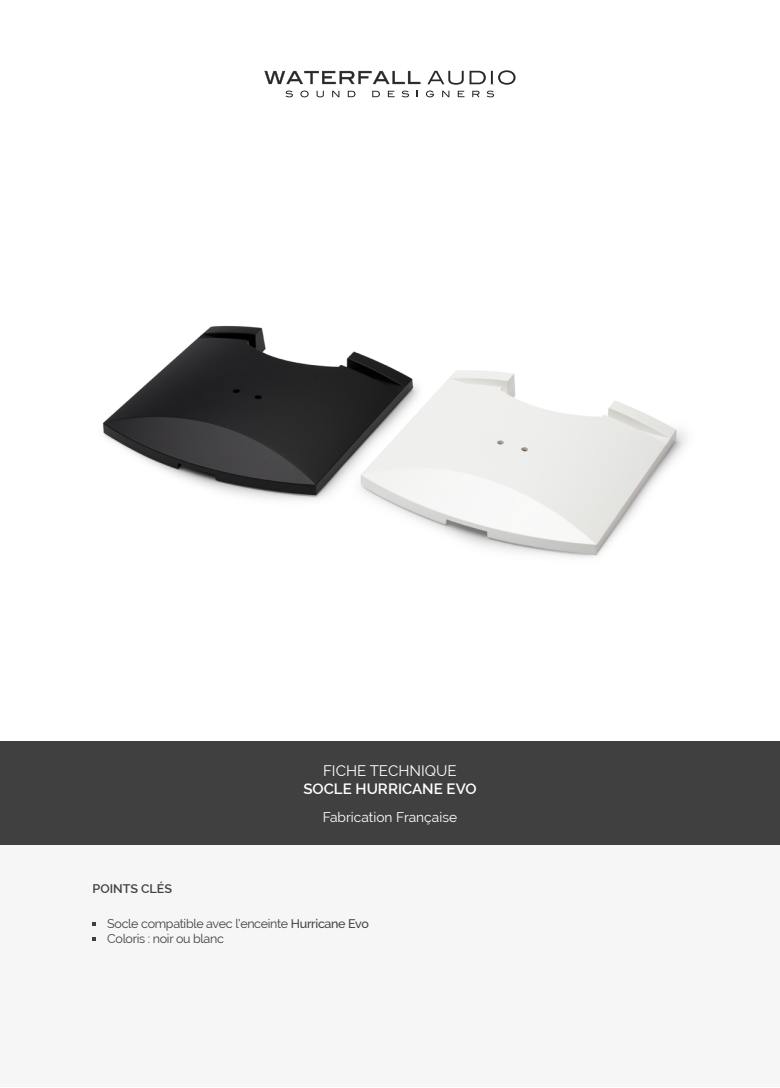
<style>
.page{position:relative;width:780px;height:1088px;background:#fff}
.page>*{position:absolute;margin:0;border:0;box-sizing:border-box;transform-origin:0 0}
.t1{font:600 15px "Raleway";color:#fff}
.t2{font:15px "Raleway";color:#fff}
.t3{font:13.75px "Raleway";color:#fff}
.t4{font:12.5px/15px "Raleway";letter-spacing:-.025em;color:#404041}
.t5{font:600 12.5px "Raleway";color:#404041}
.s1{font-weight:500}
</style>
<div class="page">
<div style="left:0;top:799px;width:780px;height:288px;background:#f6f6f6"></div>
<div style="left:0;top:741px;width:780px;height:103px;background:#404041"></div>
<svg style="left:93px;top:922px;width:3px;height:4px"></svg>
<svg style="left:93px;top:937px;width:3px;height:4px"></svg>
<svg style="left:264px;top:71px;width:156px;height:13px"></svg>
<svg style="left:427px;top:71px;width:36px;height:14px"></svg>
<svg style="left:469px;top:70px;width:46px;height:15px"></svg>
<svg style="left:285px;top:91px;width:8px;height:6px"></svg>
<svg style="left:300px;top:91px;width:8px;height:6px"></svg>
<svg style="left:316px;top:91px;width:8px;height:6px"></svg>
<svg style="left:332px;top:91px;width:7px;height:6px"></svg>
<svg style="left:348px;top:91px;width:7px;height:6px"></svg>
<svg style="left:372px;top:91px;width:8px;height:6px"></svg>
<svg style="left:388px;top:91px;width:6px;height:6px"></svg>
<svg style="left:401px;top:91px;width:8px;height:6px"></svg>
<svg style="left:426px;top:91px;width:8px;height:6px"></svg>
<svg style="left:442px;top:91px;width:7px;height:6px"></svg>
<svg style="left:457px;top:91px;width:7px;height:6px"></svg>
<svg style="left:472px;top:91px;width:7px;height:6px"></svg>
<svg style="left:486px;top:91px;width:8px;height:6px"></svg>
<img style="left:102px;top:325px;width:584px;height:233px">
<p class="t5" style="left:93px;top:882px;width:81px">POINTS CLÉS</p>
<p class="t2" style="left:323px;top:762px;width:135px">FICHE TECHNIQUE</p>
<p class="t1" style="left:303px;top:780px;width:175px">SOCLE HURRICANE EVO</p>
<p class="t3" style="left:323px;top:809px;width:136px">Fabrication Française</p>
<p class="t4" style="left:107px;top:916px;width:263px">Socle compatible avec l’enceinte <span class="s1">Hurricane Evo<br></span>Coloris : noir ou blanc</p>
</div>
